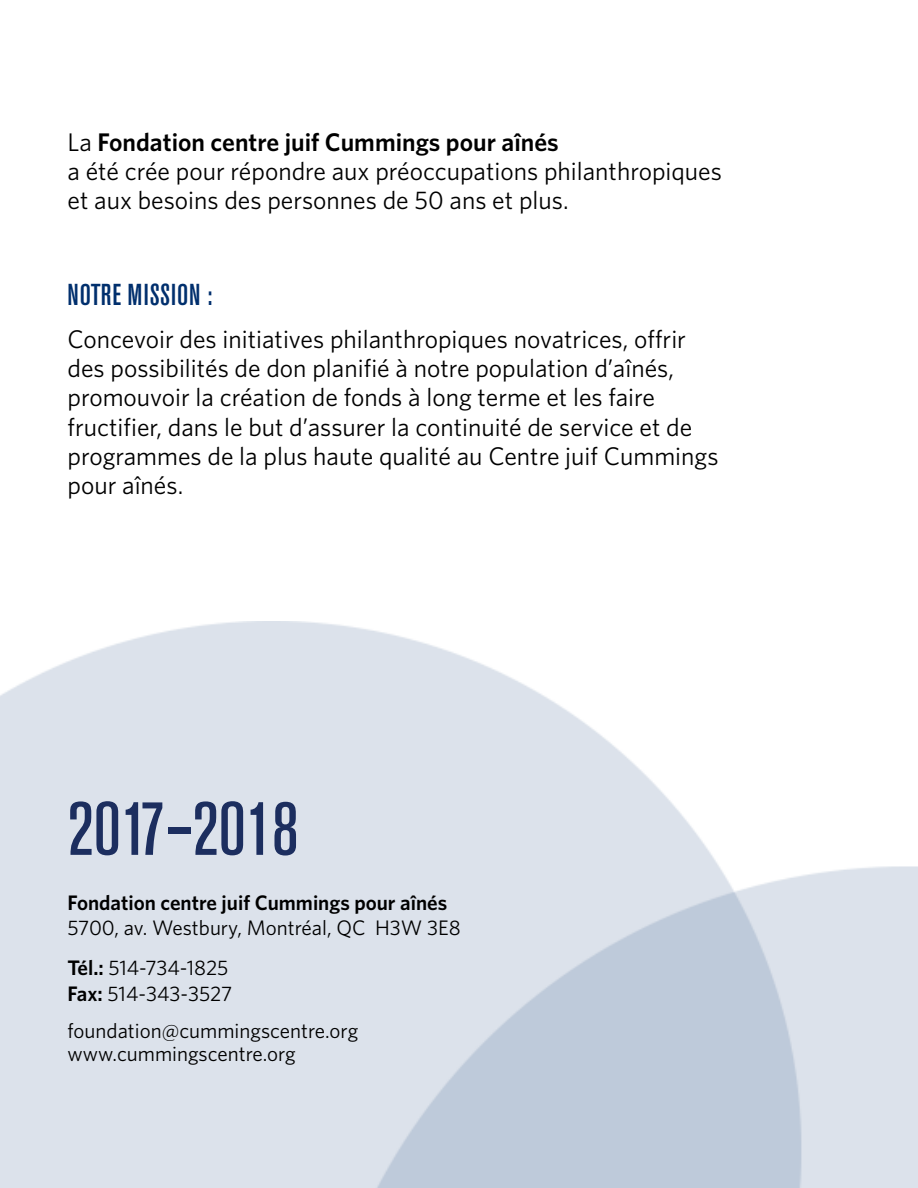
<style>
.page{position:relative;width:918px;height:1188px;background:#fff}
.page>*{position:absolute;margin:0;border:0;box-sizing:border-box;transform-origin:0 0}
.t1{font:500 condensed 75px "Akzidenz Grotesk BE";color:#213468}
.t2{font:500 condensed 30px "Akzidenz Grotesk BE";letter-spacing:.03em;color:#002f6d}
.t3{font:25.5px/29.4px "Whitney";color:#000}
.t4{font:21px/40.2px "Whitney";color:#000}
.t5{font:600 21px "Whitney";color:#000}
.s1{font-weight:600}
</style>
<div class="page">
<p class="t3" style="left:68px;top:127px;width:656px">La <span class="s1">Fondation centre juif Cummings pour aînés<br></span>a été crée pour répondre aux préoccupations philanthropiques et aux besoins des personnes de 50 ans et plus.</p>
<p class="t2" style="left:68px;top:278px;width:146px">NOTRE MISSION :</p>
<p class="t3" style="left:68px;top:323px;width:653px">Concevoir des initiatives philanthropiques novatrices, offrir des possibilités de don planifié à notre population d’aînés, promouvoir la création de fonds à long terme et les faire fructifier, dans le but d’assurer la continuité de service et de programmes de la plus haute qualité au Centre juif Cummings pour aînés.</p>
<h1 class="t1" style="left:68px;top:788px;width:233px">2017–2018</h1>
<p class="t5" style="left:68px;top:889px;width:381px">Fondation centre juif Cummings pour aînés</p>
<p class="t4" style="left:68px;top:907px;width:395px">5700, av. Westbury, Montréal, QC H3W 3E8<br><span class="s1">Tél.:</span> 514-734-1825</p>
<p class="t4" style="left:68px;top:974px;width:292px;line-height:37.5px"><span class="s1">Fax:</span> 514-343-3527 foundation@cummingscentre.org</p>
<p class="t4" style="left:68px;top:1033px;width:230px">www.cummingscentre.org</p>
</div>
